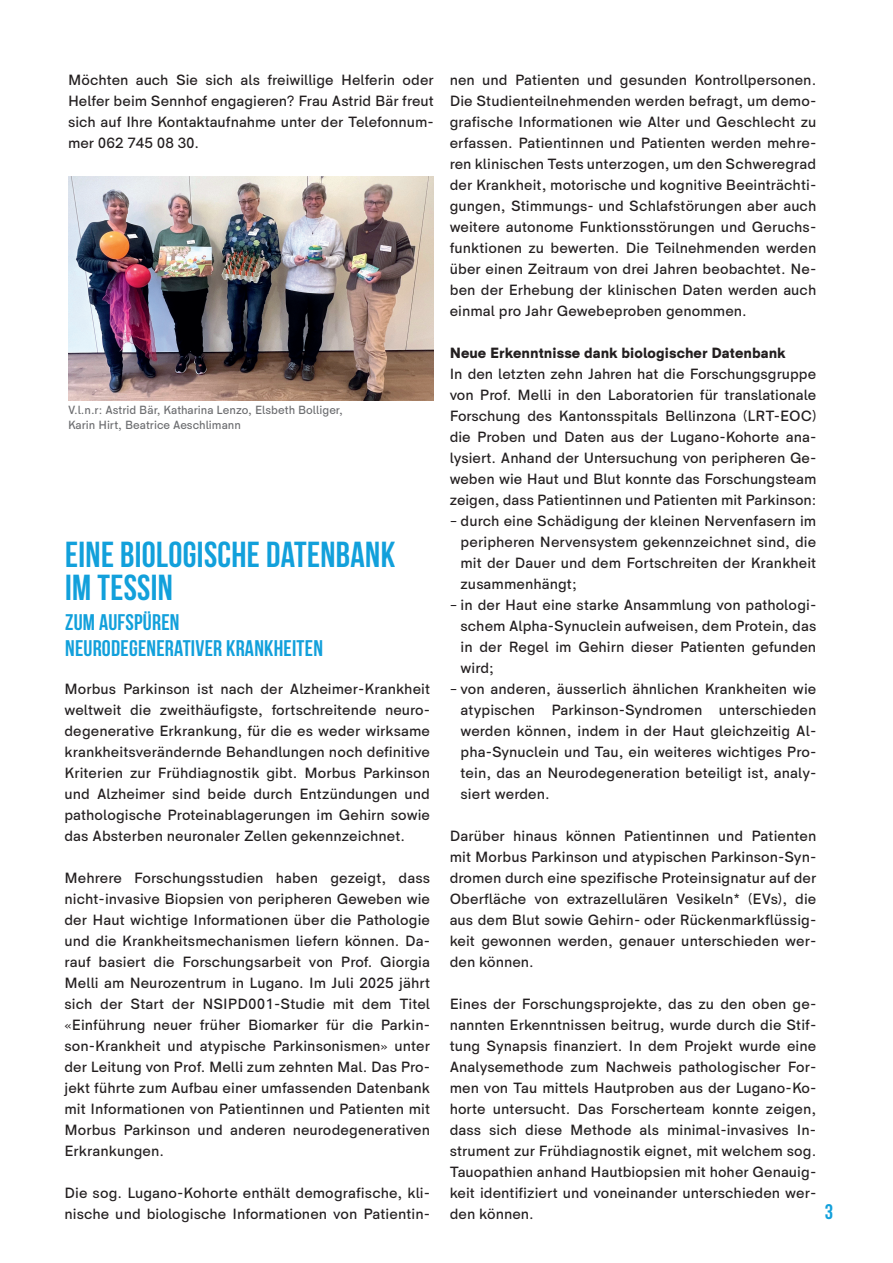
<style>
.page{position:relative;width:893px;height:1263px;background:#fff}
.page>*{position:absolute;margin:0;border:0;box-sizing:border-box;transform-origin:0 0}
.Haupttitel{font:700 36px "Bebas Neue";letter-spacing:.01em;color:#12a0db}
.Haupttitel-2{font:700 22.5px/25.5px "Bebas Neue";letter-spacing:.01em;color:#12a0db}
.t1{font:700 21px "Bebas Neue";color:#12a0db}
.Lauftext{font:500 15px/21px "HK Sentiments";letter-spacing:.005em;color:#231f20;text-align:justify}
.Lauftext-2{font:900 15px "HK Sentiments";letter-spacing:.005em;color:#231f20}
.Legende{font:500 12px/15px "HK Sentiments";color:#6c6d70}
</style>
<div class="page">
<img style="left:68px;top:176px;width:366px;height:225px">
<p class="Lauftext" style="left:68px;top:68px;width:367px">Möchten auch Sie sich als freiwillige Helferin oder Helfer beim Sennhof engagieren? Frau Astrid Bär freut sich auf Ihre Kontaktaufnahme unter der Telefonnum&shy;mer 062 745 08 30.</p>
<p class="Lauftext" style="left:450px;top:68px;width:368px">nen und Patienten und gesunden Kontrollpersonen.<br>Die Studienteilnehmenden werden befragt, um demo&shy;grafische Informationen wie Alter und Geschlecht zu erfassen. Patientinnen und Patienten werden mehre&shy;ren klinischen Tests unterzogen, um den Schweregrad der Krankheit, motorische und kognitive Beeinträchti&shy;gungen, Stimmungs- und Schlafstörungen aber auch weitere autonome Funktionsstörungen und Geruchs&shy;funktionen zu bewerten. Die Teilnehmenden werden über einen Zeitraum von drei Jahren beobachtet. Ne&shy;ben der Erhebung der klinischen Daten werden auch einmal pro Jahr Gewebeproben genommen.</p>
<p class="Lauftext-2" style="left:450px;top:341px;width:338px">Neue Erkenntnisse dank biologischer Datenbank</p>
<p class="Lauftext" style="left:450px;top:362px;width:368px">In den letzten zehn Jahren hat die Forschungsgruppe von Prof. Melli in den Laboratorien für translationale Forschung des Kantonsspitals Bellinzona (LRT-EOC) die Proben und Daten aus der Lugano-Kohorte ana&shy;lysiert. Anhand der Untersuchung von peripheren Ge&shy;weben wie Haut und Blut konnte das Forschungsteam zeigen, dass Patientinnen und Patienten mit Parkinson:</p>
<p class="Lauftext" style="left:461px;top:509px;width:357px;text-indent:-11px">– durch eine Schädigung der kleinen Nervenfasern im peripheren Nervensystem gekennzeichnet sind, die mit der Dauer und dem Fortschreiten der Krankheit zusammenhängt;</p>
<p class="Lauftext" style="left:461px;top:593px;width:357px;text-indent:-11px">– in der Haut eine starke Ansammlung von pathologi&shy;schem Alpha-Synuclein aufweisen, dem Protein, das in der Regel im Gehirn dieser Patienten gefunden wird;</p>
<p class="Lauftext" style="left:461px;top:677px;width:357px;text-indent:-11px">– von anderen, äusserlich ähnlichen Krankheiten wie atypischen Parkinson-Syndromen unterschieden werden können, indem in der Haut gleichzeitig Al&shy;pha-Synuclein und Tau, ein weiteres wichtiges Pro&shy;tein, das an Neurodegeneration beteiligt ist, analy&shy;siert werden.</p>
<p class="Lauftext" style="left:450px;top:824px;width:368px">Darüber hinaus können Patientinnen und Patienten mit Morbus Parkinson und atypischen Parkinson-Syn&shy;dromen durch eine spezifische Proteinsignatur auf der Oberfläche von extrazellulären Vesikeln* (EVs), die aus dem Blut sowie Gehirn- oder Rückenmarkflüssig&shy;keit gewonnen werden, genauer unterschieden wer&shy;den können.</p>
<p class="Lauftext" style="left:450px;top:992px;width:368px">Eines der Forschungsprojekte, das zu den oben ge&shy;nannten Erkenntnissen beitrug, wurde durch die Stif&shy;tung Synapsis finanziert. In dem Projekt wurde eine Analysemethode zum Nachweis pathologischer For&shy;men von Tau mittels Hautproben aus der Lugano-Ko&shy;horte untersucht. Das Forscherteam konnte zeigen, dass sich diese Methode als minimal-invasives In&shy;strument zur Frühdiagnostik eignet, mit welchem sog.<br>Tauopathien anhand Hautbiopsien mit hoher Genauig&shy;keit identifiziert und voneinander unterschieden wer&shy;den können.</p>
<p class="Legende" style="left:68px;top:401px;width:276px">V.l.n.r: Astrid Bär, Katharina Lenzo, Elsbeth Bolliger,<br>Karin Hirt, Beatrice Aeschlimann</p>
<p class="Haupttitel" style="left:65px;top:535px;width:332px">EINE BIOLOGISCHE DATENBANK</p>
<p class="Haupttitel" style="left:65px;top:568px;width:109px">IM TESSIN</p>
<p class="Haupttitel-2" style="left:65px;top:609px;width:259px">ZUM AUFSPÜREN<br>NEURODEGENERATIVER KRANKHEITEN</p>
<p class="Lauftext" style="left:64px;top:677px;width:367px">Morbus Parkinson ist nach der Alzheimer-Krankheit weltweit die zweithäufigste, fortschreitende neuro&shy;degenerative Erkrankung, für die es weder wirksame krankheitsverändernde Behandlungen noch definitive Kriterien zur Frühdiagnostik gibt. Morbus Parkinson und Alzheimer sind beide durch Entzündungen und pathologische Proteinablagerungen im Gehirn sowie das Absterben neuronaler Zellen gekennzeichnet.</p>
<p class="Lauftext" style="left:64px;top:866px;width:367px">Mehrere Forschungsstudien haben gezeigt, dass nicht-invasive Biopsien von peripheren Geweben wie der Haut wichtige Informationen über die Pathologie und die Krankheitsmechanismen liefern können. Da&shy;rauf basiert die Forschungsarbeit von Prof. Giorgia Melli am Neurozentrum in Lugano. Im Juli 2025 jährt sich der Start der NSIPD001-Studie mit dem Titel «Einführung neuer früher Biomarker für die Parkin&shy;son-Krankheit und atypische Parkinsonismen» unter der Leitung von Prof. Melli zum zehnten Mal. Das Pro&shy;jekt führte zum Aufbau einer umfassenden Datenbank mit Informationen von Patientinnen und Patienten mit Morbus Parkinson und anderen neurodegenerativen Erkrankungen.</p>
<p class="Lauftext" style="left:64px;top:1181px;width:367px">Die sog. Lugano-Kohorte enthält demografische, kli&shy;nische und biologische Informationen von Patientin-</p>
<p class="t1" style="left:825px;top:1200px;width:10px">3</p>
</div>
